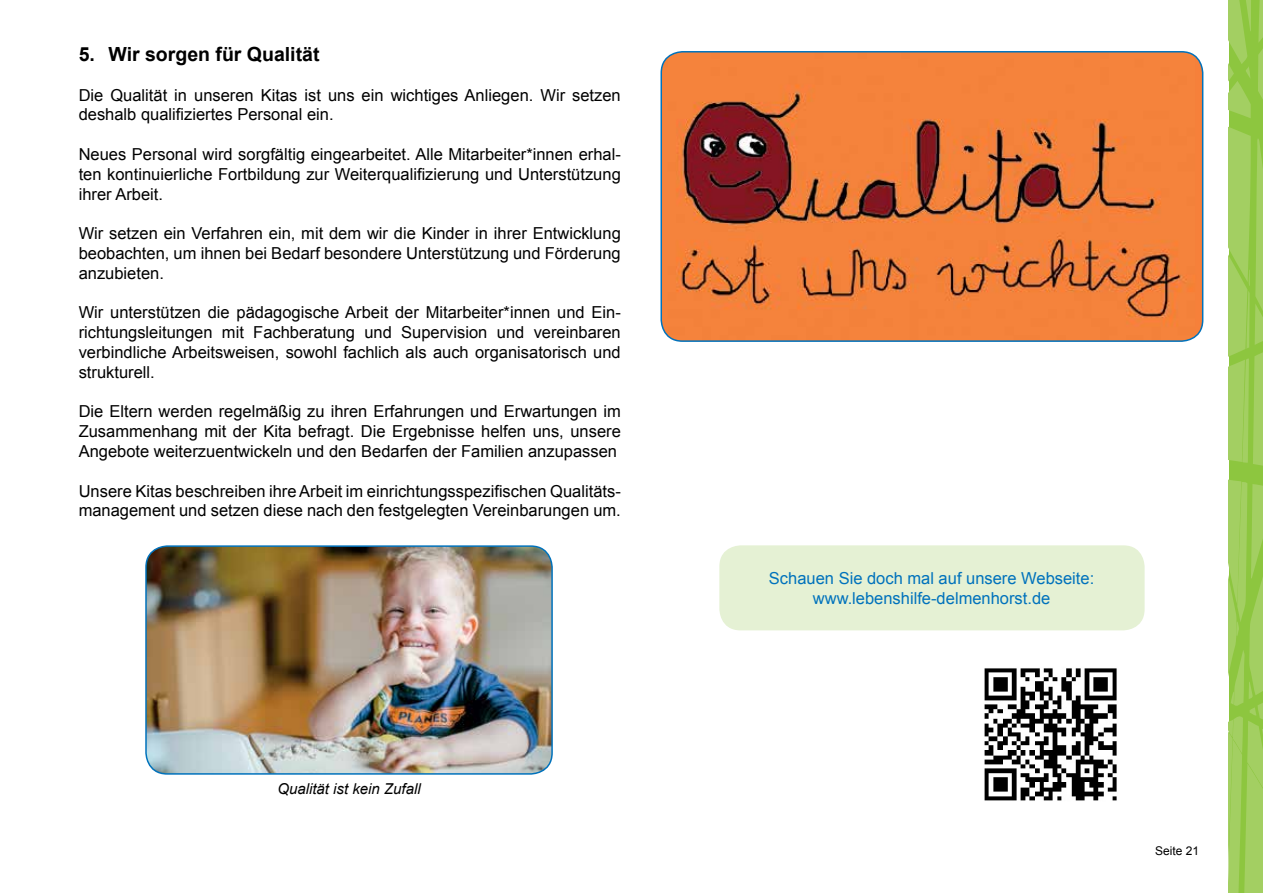
<style>
.page{position:relative;width:1263px;height:893px;background:#fff}
.page>*{position:absolute;margin:0;border:0;box-sizing:border-box;transform-origin:0 0}
.t1{font:700 19.5px "Arial";color:#000}
.t2{font:16.5px/19.8px "Arial";color:#000;text-align:justify}
.t3{font:16.5px/19.8px "Arial";color:#0072bc;text-align:center}
.t4{font:italic 15px "Arial";color:#000}
.t5{font:12px "Arial";color:#000}
</style>
<div class="page">
<svg style="left:1229px;top:0;width:34px;height:893px;background:#9bcb56"></svg>
<img style="left:663px;top:52px;width:540px;height:289px">
<div style="left:660px;top:51px;width:543px;height:291px;border:2px solid #0072bc;border-radius:21px"></div>
<div style="left:719px;top:545px;width:425px;height:85px;background:#e5f1d4;border-radius:21px"></div>
<img style="left:984px;top:668px;width:133px;height:133px">
<img style="left:148px;top:548px;width:403px;height:224px">
<div style="left:145px;top:545px;width:408px;height:230px;border:2px solid #0072bc;border-radius:21px"></div>
<p class="t1" style="left:79px;top:41px;width:242px">5. Wir sorgen für Qualität</p>
<p class="t2" style="left:79px;top:85px;width:544px">Die Qualität in unseren Kitas ist uns ein wichtiges Anliegen. Wir setzen deshalb qualifiziertes Personal ein.</p>
<p class="t2" style="left:79px;top:144px;width:544px">Neues Personal wird sorgfältig eingearbeitet. Alle Mitarbeiter*innen erhal&shy;ten kontinuierliche Fortbildung zur Weiterqualifizierung und Unterstützung ihrer Arbeit.</p>
<p class="t2" style="left:79px;top:224px;width:544px">Wir setzen ein Verfahren ein, mit dem wir die Kinder in ihrer Entwicklung beobachten, um ihnen bei Bedarf besondere Unterstützung und Förderung anzubieten.</p>
<p class="t2" style="left:79px;top:303px;width:544px">Wir unterstützen die pädagogische Arbeit der Mitarbeiter*innen und Ein&shy;richtungsleitungen mit Fachberatung und Supervision und vereinbaren verbindliche Arbeitsweisen, sowohl fachlich als auch organisatorisch und strukturell.</p>
<p class="t2" style="left:79px;top:402px;width:544px">Die Eltern werden regelmäßig zu ihren Erfahrungen und Erwartungen im Zusammenhang mit der Kita befragt. Die Ergebnisse helfen uns, unsere Angebote weiterzuentwickeln und den Bedarfen der Familien anzupassen</p>
<p class="t2" style="left:79px;top:481px;width:544px">Unsere Kitas beschreiben ihre Arbeit im einrichtungsspezifischen Qualitäts&shy;management und setzen diese nach den festgelegten Vereinbarungen um.</p>
<p class="t4" style="left:277px;top:779px;width:145px">Qualität ist kein Zufall</p>
<p class="t3" style="left:769px;top:568px;width:327px">Schauen Sie doch mal auf unsere Webseite: www.lebenshilfe-delmenhorst.de</p>
<p class="t5" style="left:1155px;top:843px;width:46px">Seite 21</p>
</div>
